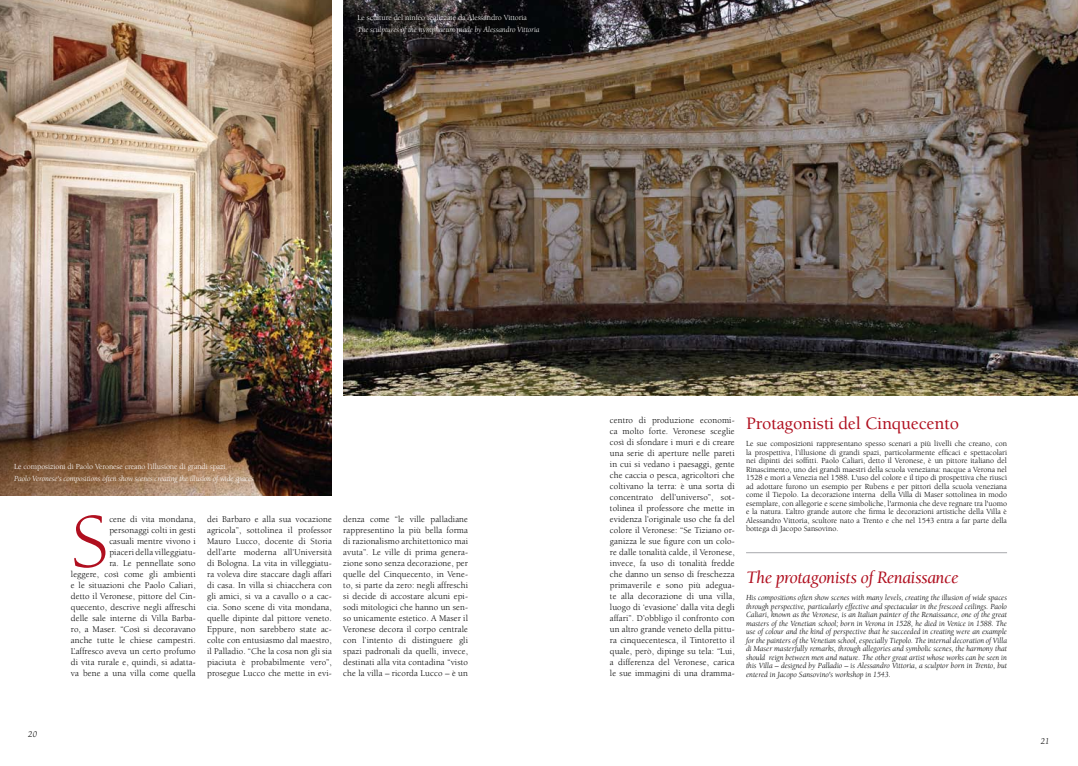
<style>
.page{position:relative;width:1078px;height:766px;background:#fff}
.page>*{position:absolute;margin:0;border:0;box-sizing:border-box;transform-origin:0 0}
.t1{font:78.3px "Berkeley";color:#b00f1f}
.t2{font:italic 18px "Berkeley";letter-spacing:-.025em;color:#b00f1f}
.t3{font:500 18px "Berkeley";letter-spacing:-.01em;color:#b00f1f}
.t4{font:9px/11px "Berkeley";letter-spacing:.01em;color:#000;text-align:justify}
.t5{font:italic 9px "Berkeley";color:#000}
.t6{font:8px/8.5px "Berkeley";color:#000;text-align:justify}
.t7{font:italic 8px/8.5px "Berkeley";color:#000;text-align:justify}
.t8{font:italic 8px "Berkeley";letter-spacing:-.01em;color:#fff}
.t9{font:8px "Berkeley";letter-spacing:-.01em;color:#fff}
</style>
<div class="page">
<img style="left:0;top:0;width:332px;height:495px">
<img style="left:343px;top:0;width:734px;height:396px">
<hr style="left:746px;top:552px;width:260px;height:1px;background:#a7a9ac">
<p class="t9" style="left:357px;top:13px;width:171px">Le sculture del ninfeo realizzate da Alessandro Vittoria</p>
<p class="t8" style="left:357px;top:25px;width:184px">The sculptures of the nymphaeum made by Alessandro Vittoria</p>
<p class="t9" style="left:14px;top:462px;width:213px">Le composizioni di Paolo Veronese creano l’illusione di grandi spazi</p>
<p class="t8" style="left:14px;top:474px;width:241px">Paolo Veronese's compositions often show scenes creating the illusion of wide spaces</p>
<p class="t5" style="left:28px;top:729px;width:10px">20</p>
<h1 class="t1" style="left:71px;top:500px;width:39px">S</h1>
<p class="t4" style="left:71px;top:514px;width:126px;text-align:right">cene di vita mondana, personaggi colti in gesti<br>casuali mentre vivono i<br>piaceri della villeggiatu-<br>ra. Le pennellate sono<br>leggere, così come gli ambienti e le situazioni che Paolo Caliari, detto il Veronese, pittore del Cin&shy;quecento, descrive negli affreschi delle sale interne di Villa Barba&shy;ro, a Maser. “Così si decoravano anche tutte le chiese campestri.<br>L’affresco aveva un certo profumo di vita rurale e, quindi, si adatta&shy;va bene a una villa come quella</p>
<p class="t4" style="left:207px;top:514px;width:126px">dei Barbaro e alla sua vocazione agricola”, sottolinea il professor Mauro Lucco, docente di Storia dell’arte moderna all’Università di Bologna. La vita in villeggiatu&shy;ra voleva dire staccare dagli affari di casa. In villa si chiacchera con gli amici, si va a cavallo o a cac&shy;cia. Sono scene di vita mondana, quelle dipinte dal pittore veneto.<br>Eppure, non sarebbero state ac&shy;colte con entusiasmo dal maestro, il Palladio. “Che la cosa non gli sia piaciuta è probabilmente vero”, prosegue Lucco che mette in evi-</p>
<p class="t4" style="left:343px;top:514px;width:126px">denza come “le ville palladiane rappresentino la più bella forma di razionalismo architettonico mai avuta”. Le ville di prima genera&shy;zione sono senza decorazione, per quelle del Cinquecento, in Vene&shy;to, si parte da zero: negli affreschi si decide di accostare alcuni epi&shy;sodi mitologici che hanno un sen&shy;so unicamente estetico. A Maser il Veronese decora il corpo centrale con l’intento di distinguere gli spazi padronali da quelli, invece, destinati alla vita contadina “visto che la villa – ricorda Lucco – è un</p>
<p class="t4" style="left:609px;top:415px;width:126px">centro di produzione economi&shy;ca molto forte. Veronese sceglie così di sfondare i muri e di creare una serie di aperture nelle pareti in cui si vedano i paesaggi, gente che caccia o pesca, agricoltori che coltivano la terra: è una sorta di concentrato dell’universo”, sot&shy;tolinea il professore che mette in evidenza l’originale uso che fa del colore il Veronese: “Se Tiziano or&shy;ganizza le sue figure con un colo&shy;re dalle tonalità calde, il Veronese, invece, fa uso di tonalità fredde che danno un senso di freschezza primaverile e sono più adegua&shy;te alla decorazione di una villa, luogo di ‘evasione’ dalla vita degli affari”. D’obbligo il confronto con un altro grande veneto della pittu&shy;ra cinquecentesca, il Tintoretto il quale, però, dipinge su tela: “Lui, a differenza del Veronese, carica le sue immagini di una dramma-</p>
<h2 class="t3" style="left:746px;top:414px;width:214px">Protagonisti del Cinquecento</h2>
<p class="t6" style="left:746px;top:439px;width:262px">Le sue composizioni rappresentano spesso scenari a più livelli che creano, con la prospettiva, l’illusione di grandi spazi, particolarmente efficaci e spettacolari nei dipinti dei soffitti. Paolo Caliari, detto il Veronese, è un pittore italiano del Rinascimento, uno dei grandi maestri della scuola veneziana: nacque a Verona nel 1528 e morì a Venezia nel 1588. L'uso del colore e il tipo di prospettiva che riuscì ad adottare furono un esempio per Rubens e per pittori della scuola veneziana come il Tiepolo. La decorazione interna della Villa di Maser sottolinea in modo esemplare, con allegorie e scene simboliche, l'armonia che deve regnare tra l'uomo e la natura. L’altro grande autore che firma le decorazioni artistiche della Villa è Alessandro Vittoria, scultore nato a Trento e che nel 1543 entra a far parte della bottega di Jacopo Sansovino.</p>
<h2 class="t2" style="left:746px;top:567px;width:214px">The protagonists of Renaissance</h2>
<p class="t7" style="left:746px;top:593px;width:262px">His compositions often show scenes with many levels, creating the illusion of wide spaces through perspective, particularly effective and spectacular in the frescoed ceilings. Paolo Caliari, known as the Veronese, is an Italian painter of the Renaissance, one of the great masters of the Venetian school; born in Verona in 1528, he died in Venice in 1588. The use of colour and the kind of perspective that he succeeded in creating were an example for the painters of the Venetian school, especially Tiepolo. The internal decoration of Villa di Maser masterfully remarks, through allegories and symbolic scenes, the harmony that should reign between men and nature. The other great artist whose works can be seen in this Villa – designed by Palladio – is Alessandro Vittoria, a sculptor born in Trento, but entered in Jacopo Sansovino's workshop in 1543.</p>
<p class="t5" style="left:1040px;top:736px;width:10px">21</p>
</div>
